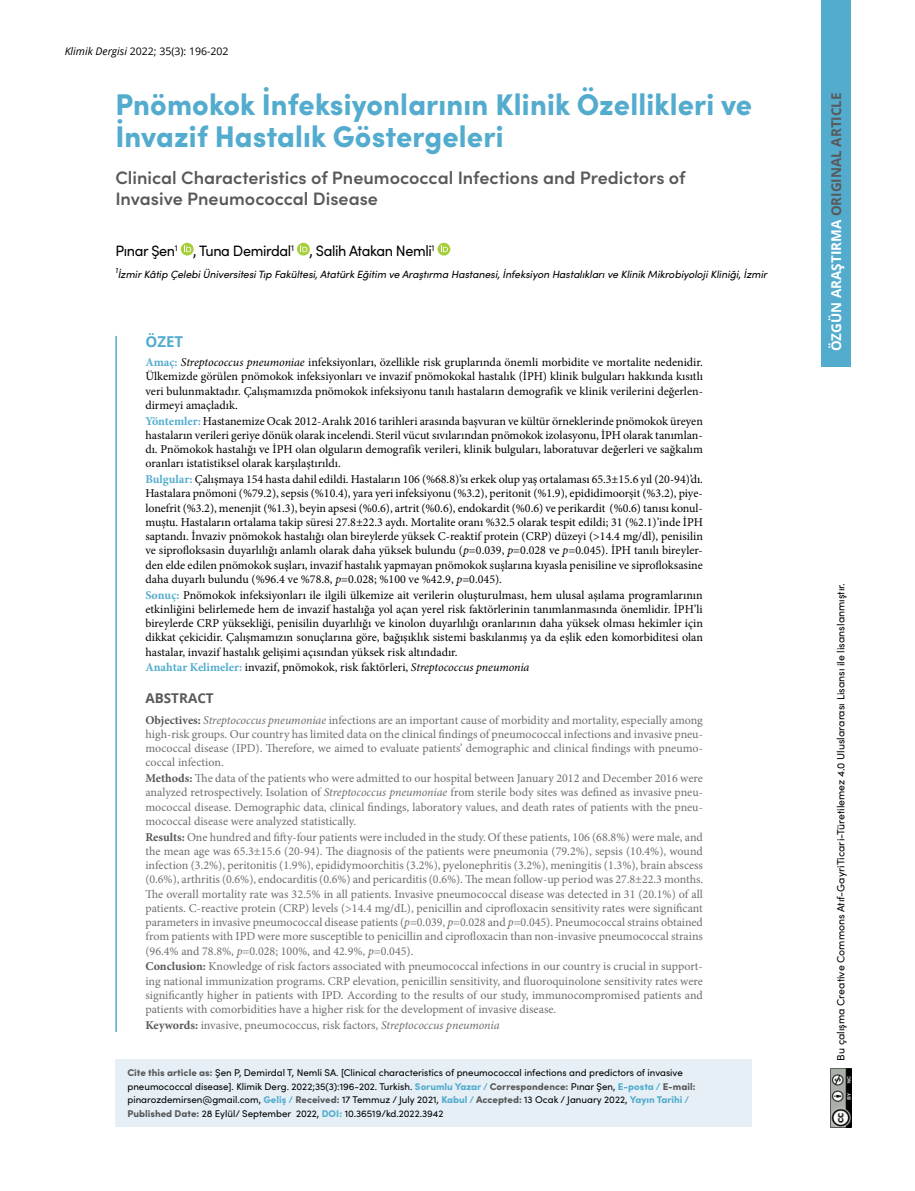
<style>
.page{position:relative;width:915px;height:1191px;background:#fff}
.page>*{position:absolute;margin:0;border:0;box-sizing:border-box;transform-origin:0 0}
.t1{font:900 30px/31.5px "Sofia Pro";letter-spacing:.005em;color:#53acce;scale:.96 1}
.t2{font:600 18px/21px "Sofia Pro";color:#58595b}
.t3{font:15px "Sofia Pro";letter-spacing:-.025em;color:#000;scale:.96 1}
.t4{font:700 15px "Open Sans";color:#53acce}
.t5{font:700 13.5px "Open Sans";color:#58595b}
.t6{font:12px/14.2px "Minion Pro";color:#000;text-align:justify}
.t7{font:12px/14.2px "Minion Pro";color:#6d6e71;text-align:justify}
.t8{font:italic 10.5px "Sofia Pro";letter-spacing:-.005em;color:#000}
.t9{font:10.5px "Sofia Pro";color:#000}
.t10{font:10.5px "Open Sans";color:#000}
.t11{font:9.75px/13.5px "Sofia Pro";color:#000}
.s1{font-style:italic}
.s2{font-weight:700;color:#53acce}
.s3{font-weight:700;color:#58595b}
.s4{font-weight:900;color:#58595b}
.s5{font-weight:900;color:#53acce}
.s6{color:#fff}
</style>
<div class="page">
<div style="left:181px;top:243px;width:12px;height:12px;background:#a6ce39;border-radius:50%"></div>
<svg style="left:184px;top:245px;width:7px;height:7px"></svg>
<svg style="left:297px;top:243px;width:13px;height:12px"></svg>
<svg style="left:300px;top:245px;width:7px;height:7px"></svg>
<svg style="left:437px;top:243px;width:13px;height:12px"></svg>
<svg style="left:441px;top:245px;width:6px;height:7px"></svg>
<hr style="left:115px;top:336px;width:2px;height:696px;background:#53acce">
<img style="left:830px;top:1068px;width:21px;height:59px">
<div style="left:115px;top:1059px;width:636px;height:68px;background:#e5eff5"></div>
<div style="left:821px;top:0;width:29px;height:367px;background:#53acce"></div>
<p class="t10" style="left:65px;top:44px;width:165px"><span class="s1">Klimik Dergisi</span> 2022; 35(3): 196-202</p>
<h1 class="t1" style="left:115px;top:86px;width:664px">Pnömokok İnfeksiyonlarının Klinik Özellikleri ve<br>İnvazif Hastalık Göstergeleri</h1>
<h2 class="t2" style="left:115px;top:165px;width:571px">Clinical Characteristics of Pneumococcal Infections and Predictors of<br>Invasive Pneumococcal Disease</h2>
<p class="t3" style="left:115px;top:239px;width:334px">Pınar Şen<sup>1</sup> , Tuna Demirdal<sup>1</sup> , Salih Atakan Nemli<sup>1</sup></p>
<p class="t8" style="left:115px;top:266px;width:653px"><sup>1</sup>İzmir Kâtip Çelebi Üniversitesi Tıp Fakültesi, Atatürk Eğitim ve Araştırma Hastanesi, İnfeksiyon Hastalıkları ve Klinik Mikrobiyoloji Kliniği, İzmir</p>
<p class="t4" style="left:145px;top:331px;width:39px">ÖZET</p>
<p class="t6" style="left:145px;top:355px;width:559px"><span class="s2">Amaç:</span> <span class="s1">Streptococcus pneumoniae</span> infeksiyonları, özellikle risk gruplarında önemli morbidite ve mortalite nedenidir.<br>Ülkemizde görülen pnömokok infeksiyonları ve invazif pnömokokal hastalık (İPH) klinik bulguları hakkında kısıtlı veri bulunmaktadır. Çalışmamızda pnömokok infeksiyonu tanılı hastaların demografik ve klinik verilerini değerlen&shy;dirmeyi amaçladık.</p>
<p class="t6" style="left:145px;top:414px;width:559px"><span class="s2">Yöntemler:</span> Hastanemize Ocak 2012-Aralık 2016 tarihleri arasında başvuran ve kültür örneklerinde pnömokok üreyen hastaların verileri geriye dönük olarak incelendi. Steril vücut sıvılarından pnömokok izolasyonu, İPH olarak tanımlan&shy;dı. Pnömokok hastalığı ve İPH olan olguların demografik verileri, klinik bulguları, laboratuvar değerleri ve sağkalım oranları istatistiksel olarak karşılaştırıldı.</p>
<p class="t6" style="left:145px;top:472px;width:559px"><span class="s2">Bulgular:</span> Çalışmaya 154 hasta dahil edildi. Hastaların 106 (%68.8)’sı erkek olup yaş ortalaması 65.3±15.6 yıl (20-94)’dı.<br>Hastalara pnömoni (%79.2), sepsis (%10.4), yara yeri infeksiyonu (%3.2), peritonit (%1.9), epididimoorşit (%3.2), piye&shy;lonefrit (%3.2), menenjit (%1.3), beyin apsesi (%0.6), artrit (%0.6), endokardit (%0.6) ve perikardit (%0.6) tanısı konul&shy;muştu. Hastaların ortalama takip süresi 27.8±22.3 aydı. Mortalite oranı %32.5 olarak tespit edildi; 31 (%2.1)’inde İPH saptandı. İnvaziv pnömokok hastalığı olan bireylerde yüksek C-reaktif protein (CRP) düzeyi (&gt;14.4 mg/dl), penisilin ve siprofloksasin duyarlılığı anlamlı olarak daha yüksek bulundu (<span class="s1">p</span>=0.039, <span class="s1">p</span>=0.028 ve <span class="s1">p</span>=0.045). İPH tanılı bireyler&shy;den elde edilen pnömokok suşları, invazif hastalık yapmayan pnömokok suşlarına kıyasla penisiline ve siprofloksasine daha duyarlı bulundu (%96.4 ve %78.8, <span class="s1">p</span>=0.028; %100 ve %42.9, <span class="s1">p</span>=0.045).</p>
<p class="t6" style="left:145px;top:588px;width:559px"><span class="s2">Sonuç:</span> Pnömokok infeksiyonları ile ilgili ülkemize ait verilerin oluşturulması, hem ulusal aşılama programlarının etkinliğini belirlemede hem de invazif hastalığa yol açan yerel risk faktörlerinin tanımlanmasında önemlidir. İPH’li bireylerde CRP yüksekliği, penisilin duyarlılığı ve kinolon duyarlılığı oranlarının daha yüksek olması hekimler için dikkat çekicidir. Çalışmamızın sonuçlarına göre, bağışıklık sistemi baskılanmış ya da eşlik eden komorbiditesi olan hastalar, invazif hastalık gelişimi açısından yüksek risk altındadır.</p>
<p class="t6" style="left:145px;top:660px;width:385px"><span class="s2">Anahtar Kelimeler:</span> invazif, pnömokok, risk faktörleri, <span class="s1">Streptococcus pneumonia</span></p>
<p class="t5" style="left:145px;top:689px;width:70px">ABSTRACT</p>
<p class="t7" style="left:145px;top:712px;width:559px"><span class="s3">Objectives:</span> <span class="s1">Streptococcus pneumoniae</span> infections are an important cause of morbidity and mortality, especially among high-risk groups. Our country has limited data on the clinical findings of pneumococcal infections and invasive pneu&shy;mococcal disease (IPD). Therefore, we aimed to evaluate patients’ demographic and clinical findings with pneumo&shy;coccal infection.</p>
<p class="t7" style="left:145px;top:771px;width:559px"><span class="s3">Methods:</span> The data of the patients who were admitted to our hospital between January 2012 and December 2016 were analyzed retrospectively. Isolation of <span class="s1">Streptococcus pneumoniae</span> from sterile body sites was defined as invasive pneu&shy;mococcal disease. Demographic data, clinical findings, laboratory values, and death rates of patients with the pneu&shy;mococcal disease were analyzed statistically.</p>
<p class="t7" style="left:145px;top:829px;width:559px"><span class="s3">Results:</span> One hundred and fifty-four patients were included in the study. Of these patients, 106 (68.8%) were male, and the mean age was 65.3±15.6 (20-94). The diagnosis of the patients were pneumonia (79.2%), sepsis (10.4%), wound infection (3.2%), peritonitis (1.9%), epididymoorchitis (3.2%), pyelonephritis (3.2%), meningitis (1.3%), brain abscess (0.6%), arthritis (0.6%), endocarditis (0.6%) and pericarditis (0.6%). The mean follow-up period was 27.8±22.3 months.<br>The overall mortality rate was 32.5% in all patients. Invasive pneumococcal disease was detected in 31 (20.1%) of all patients. C-reactive protein (CRP) levels (&gt;14.4 mg/dL), penicillin and ciprofloxacin sensitivity rates were significant parameters in invasive pneumococcal disease patients (<span class="s1">p</span>=0.039, <span class="s1">p</span>=0.028 and <span class="s1">p</span>=0.045). Pneumococcal strains obtained from patients with IPD were more susceptible to penicillin and ciprofloxacin than non-invasive pneumococcal strains (96.4% and 78.8%, <span class="s1">p</span>=0.028; 100%, and 42.9%, <span class="s1">p</span>=0.045).</p>
<p class="t7" style="left:145px;top:959px;width:559px"><span class="s3">Conclusion:</span> Knowledge of risk factors associated with pneumococcal infections in our country is crucial in support&shy;ing national immunization programs. CRP elevation, penicillin sensitivity, and fluoroquinolone sensitivity rates were significantly higher in patients with IPD. According to the results of our study, immunocompromised patients and patients with comorbidities have a higher risk for the development of invasive disease.</p>
<p class="t7" style="left:145px;top:1018px;width:355px"><span class="s3">Keywords:</span> invasive, pneumococcus, risk factors, <span class="s1">Streptococcus pneumonia</span></p>
<p class="t11" style="left:127px;top:1065px;width:569px"><span class="s4">Cite this article as:</span> Şen P, Demirdal T, Nemli SA. [Clinical characteristics of pneumococcal infections and predictors of invasive pneumococcal disease]. Klimik Derg. 2022;35(3):196-202. Turkish. <span class="s5">Sorumlu Yazar /</span> <span class="s4">Correspondence:</span> Pınar Şen, <span class="s5">E-posta /</span> <span class="s4">E-mail: </span>pinarozdemirsen@gmail.com, <span class="s5">Geliş /</span> <span class="s4">Received:</span> 17 Temmuz / July 2021, <span class="s5">Kabul /</span> <span class="s4">Accepted:</span> 13 Ocak / January 2022, <span class="s5">Yayın Tarihi / </span><span class="s4">Published Date:</span> 28 Eylül/ September 2022, <span class="s5">DOI:</span> 10.36519/kd.2022.3942</p>
<p class="t5" style="left:826px;top:351px;width:260px;rotate:-90deg"><span class="s6">ÖZGÜN ARAŞTIRMA</span> ORIGINAL ARTICLE</p>
<p class="t9" style="left:832px;top:1060px;width:479px;rotate:-90deg">Bu çalışma Creative Commons Atıf-GayriTicari-Türetilemez 4.0 Uluslararası Lisansı ile lisanslanmıştır.</p>
</div>
